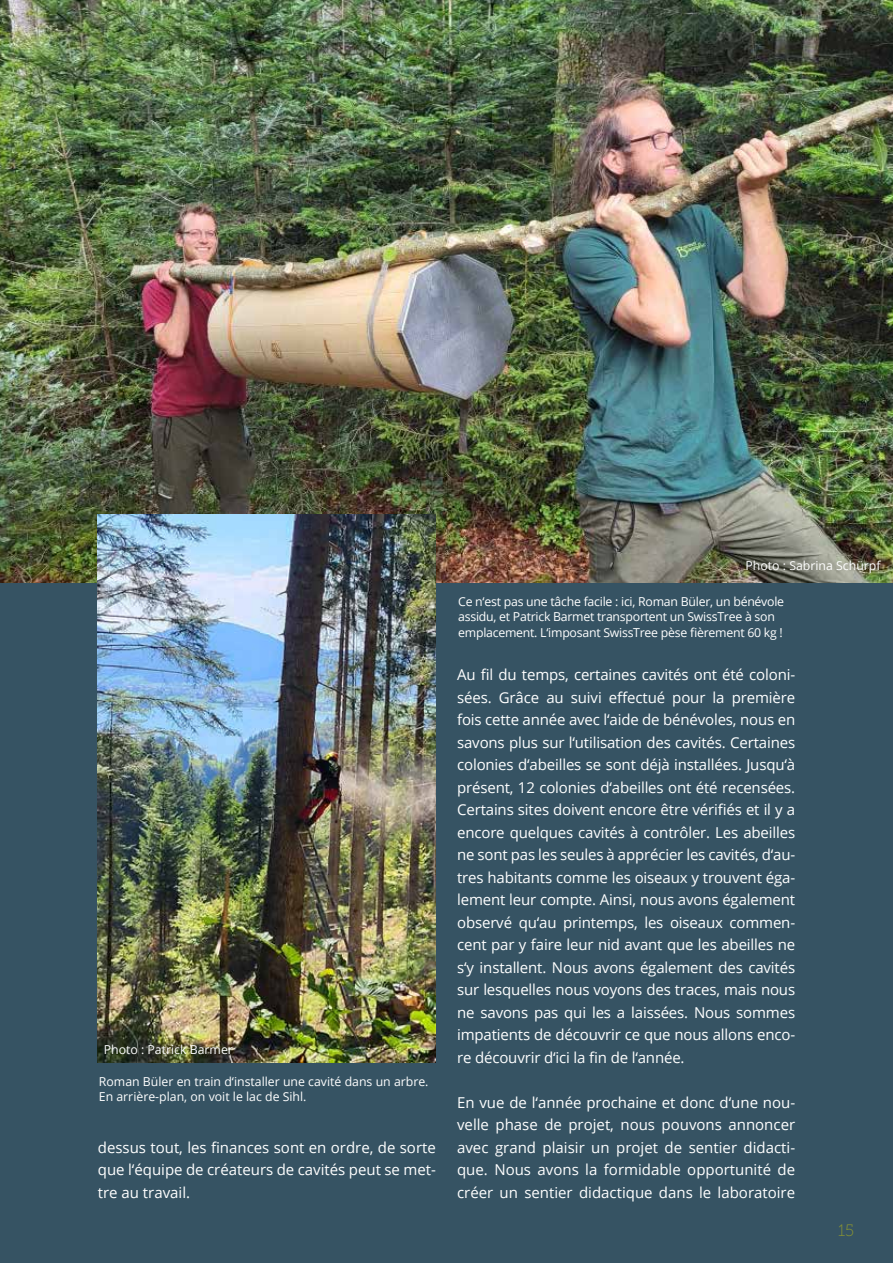
<style>
.page{position:relative;width:893px;height:1263px;background:#365363}
.page>*{position:absolute;margin:0;border:0;box-sizing:border-box;transform-origin:0 0}
.t1{font:16.5px "Museo Slab 100";color:#8d9730}
.t2{font:15px/22.5px "Open Sans";color:#fff;text-align:justify}
.t3{font:12.3px/15.8px "Open Sans";letter-spacing:-.02em;color:#fff}
.t4{font:12.3px/15.8px "Open Sans";color:#fff}
</style>
<div class="page">
<img style="left:0;top:0;width:893px;height:582px">
<img style="left:98px;top:514px;width:338px;height:549px">
<p class="t4" style="left:104px;top:1042px;width:131px">Photo : Patrick Barmer</p>
<p class="t4" style="left:99px;top:1073px;width:331px">Roman Büler en train d‘installer une cavité dans un arbre.<br>En arrière-plan, on voit le lac de Sihl.</p>
<p class="t2" style="left:98px;top:1136px;width:340px">dessus tout, les finances sont en ordre, de sorte que l‘équipe de créateurs de cavités peut se met&shy;tre au travail.</p>
<p class="t4" style="left:745px;top:557px;width:137px">Photo : Sabrina Schürpf</p>
<p class="t3" style="left:458px;top:593px;width:327px">Ce n‘est pas une tâche facile : ici, Roman Büler, un bénévole assidu, et Patrick Barmet transportent un SwissTree à son emplacement. L‘imposant SwissTree pèse fièrement 60 kg !</p>
<p class="t2" style="left:457px;top:663px;width:340px">Au fil du temps, certaines cavités ont été coloni&shy;sées. Grâce au suivi effectué pour la première fois cette année avec l‘aide de bénévoles, nous en savons plus sur l‘utilisation des cavités. Certaines colonies d‘abeilles se sont déjà installées. Jusqu‘à présent, 12 colonies d‘abeilles ont été recensées.<br>Certains sites doivent encore être vérifiés et il y a encore quelques cavités à contrôler. Les abeilles ne sont pas les seules à apprécier les cavités, d‘au&shy;tres habitants comme les oiseaux y trouvent éga&shy;lement leur compte. Ainsi, nous avons également observé qu‘au printemps, les oiseaux commen&shy;cent par y faire leur nid avant que les abeilles ne s‘y installent. Nous avons également des cavités sur lesquelles nous voyons des traces, mais nous ne savons pas qui les a laissées. Nous sommes impatients de découvrir ce que nous allons enco&shy;re découvrir d‘ici la fin de l‘année.</p>
<p class="t2" style="left:457px;top:1091px;width:340px">En vue de l‘année prochaine et donc d‘une nou&shy;velle phase de projet, nous pouvons annoncer avec grand plaisir un projet de sentier didacti&shy;que. Nous avons la formidable opportunité de créer un sentier didactique dans le laboratoire</p>
<p class="t1" style="left:838px;top:1221px;width:18px">15</p>
</div>
